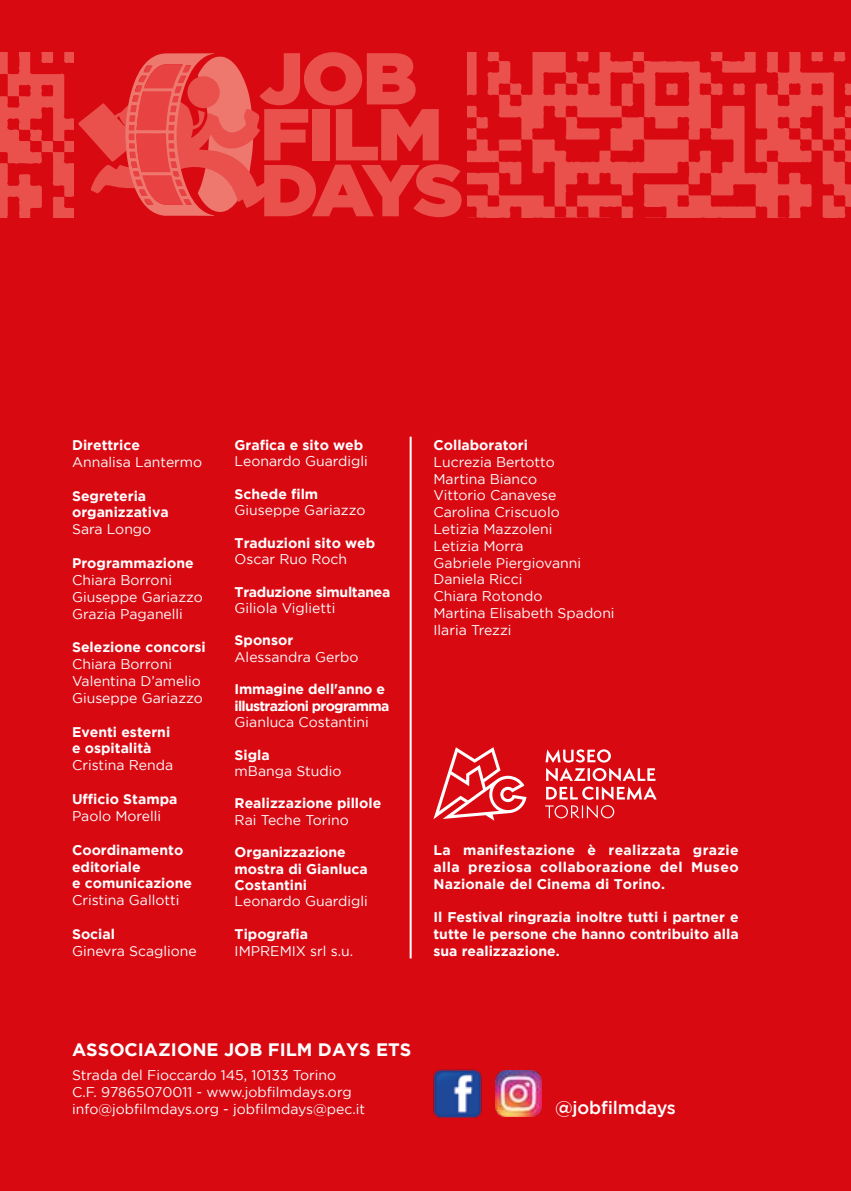
<style>
.page{position:relative;width:851px;height:1191px;background:#fff}
.page>*{position:absolute;margin:0;border:0;box-sizing:border-box;transform-origin:0 0}
.t1{font:700 18px "Gotham";color:#fff}
.t2{font:500 18px "Gotham";letter-spacing:-.01em;color:#fff}
.t3{font:14px/16.8px "Gotham";color:#fff}
.t4{font:700 14px/16.8px "Gotham";color:#fff}
.t5{font:700 14px/16.2px "Gotham";letter-spacing:-.05em;color:#fff}
.t6{font:700 14px "Gotham";letter-spacing:-.02em;color:#fff}
</style>
<div class="page">
<div style="left:0;top:0;width:850px;height:1191px;background:#d90912"></div>
<img style="left:467px;top:52px;width:383px;height:165px">
<img style="left:0;top:52px;width:73px;height:165px">
<svg style="left:78px;top:52px;width:383px;height:165px"></svg>
<svg style="left:433px;top:747px;width:223px;height:73px"></svg>
<hr style="left:409px;top:437px;width:2px;height:521px;background:#fff">
<img style="left:433px;top:1069px;width:48px;height:49px">
<img style="left:495px;top:1070px;width:46px;height:46px">
<p class="t4" style="left:72px;top:436px;width:69px">Direttrice</p>
<p class="t3" style="left:72px;top:453px;width:132px">Annalisa Lantermo</p>
<p class="t4" style="left:72px;top:487px;width:98px">Segreteria organizzativa</p>
<p class="t3" style="left:72px;top:520px;width:81px">Sara Longo</p>
<p class="t4" style="left:72px;top:554px;width:123px">Programmazione</p>
<p class="t3" style="left:72px;top:571px;width:132px">Chiara Borroni<br>Giuseppe Gariazzo<br>Grazia Paganelli</p>
<p class="t4" style="left:72px;top:638px;width:135px">Selezione concorsi</p>
<p class="t3" style="left:72px;top:655px;width:132px">Chiara Borroni<br>Valentina D’amelio<br>Giuseppe Gariazzo</p>
<p class="t4" style="left:72px;top:723px;width:100px">Eventi esterni e ospitalità</p>
<p class="t3" style="left:72px;top:756px;width:103px">Cristina Renda</p>
<p class="t4" style="left:72px;top:790px;width:107px">Ufficio Stampa</p>
<p class="t3" style="left:72px;top:807px;width:91px">Paolo Morelli</p>
<p class="t4" style="left:72px;top:841px;width:122px">Coordinamento editoriale<br>e comunicazione</p>
<p class="t3" style="left:72px;top:891px;width:109px">Cristina Gallotti</p>
<p class="t4" style="left:72px;top:925px;width:44px">Social</p>
<p class="t3" style="left:72px;top:942px;width:126px">Ginevra Scaglione</p>
<p class="t4" style="left:234px;top:436px;width:130px">Grafica e sito web</p>
<p class="t3" style="left:234px;top:452px;width:135px">Leonardo Guardigli</p>
<p class="t4" style="left:234px;top:485px;width:85px">Schede film</p>
<p class="t3" style="left:234px;top:501px;width:132px">Giuseppe Gariazzo</p>
<p class="t4" style="left:234px;top:534px;width:142px">Traduzioni sito web</p>
<p class="t3" style="left:234px;top:550px;width:114px">Oscar Ruo Roch</p>
<p class="t6" style="left:234px;top:583px;width:157px">Traduzione simultanea</p>
<p class="t3" style="left:234px;top:599px;width:102px">Giliola Viglietti</p>
<p class="t4" style="left:234px;top:631px;width:60px">Sponsor</p>
<p class="t3" style="left:234px;top:648px;width:125px">Alessandra Gerbo</p>
<p class="t5" style="left:234px;top:681px;width:156px">Immagine dell'anno e illustrazioni programma</p>
<p class="t3" style="left:234px;top:713px;width:136px">Gianluca Costantini</p>
<p class="t4" style="left:234px;top:746px;width:37px">Sigla</p>
<p class="t3" style="left:234px;top:762px;width:108px">mBanga Studio</p>
<p class="t4" style="left:234px;top:794px;width:148px">Realizzazione pillole</p>
<p class="t3" style="left:234px;top:811px;width:116px">Rai Teche Torino</p>
<p class="t4" style="left:234px;top:844px;width:135px;line-height:16.2px">Organizzazione mostra di Gianluca<br>Costantini</p>
<p class="t3" style="left:234px;top:892px;width:135px">Leonardo Guardigli</p>
<p class="t4" style="left:234px;top:925px;width:75px">Tipografia</p>
<p class="t3" style="left:234px;top:942px;width:120px">IMPREMIX srl s.u.</p>
<p class="t4" style="left:433px;top:436px;width:96px">Collaboratori</p>
<p class="t3" style="left:433px;top:453px;width:183px">Lucrezia Bertotto<br>Martina Bianco<br>Vittorio Canavese<br>Carolina Criscuolo<br>Letizia Mazzoleni<br>Letizia Morra<br>Gabriele Piergiovanni<br>Daniela Ricci<br>Chiara Rotondo<br>Martina Elisabeth Spadoni<br>Ilaria Trezzi</p>
<p class="t4" style="left:433px;top:841px;width:306px;text-align:justify">La manifestazione è realizzata grazie alla preziosa collaborazione del Museo Nazionale del Cinema di Torino.</p>
<p class="t4" style="left:433px;top:908px;width:307px;text-align:justify">Il Festival ringrazia inoltre tutti i partner e tutte le persone che hanno contribuito alla sua realizzazione.</p>
<p class="t1" style="left:72px;top:1039px;width:341px">ASSOCIAZIONE JOB FILM DAYS ETS</p>
<p class="t3" style="left:72px;top:1066px;width:294px">Strada del Fioccardo 145, 10133 Torino<br>C.F. 97865070011 - www.jobfilmdays.org info@jobfilmdays.org - jobfilmdays@pec.it</p>
<p class="t2" style="left:555px;top:1097px;width:122px">@jobfilmdays</p>
</div>
